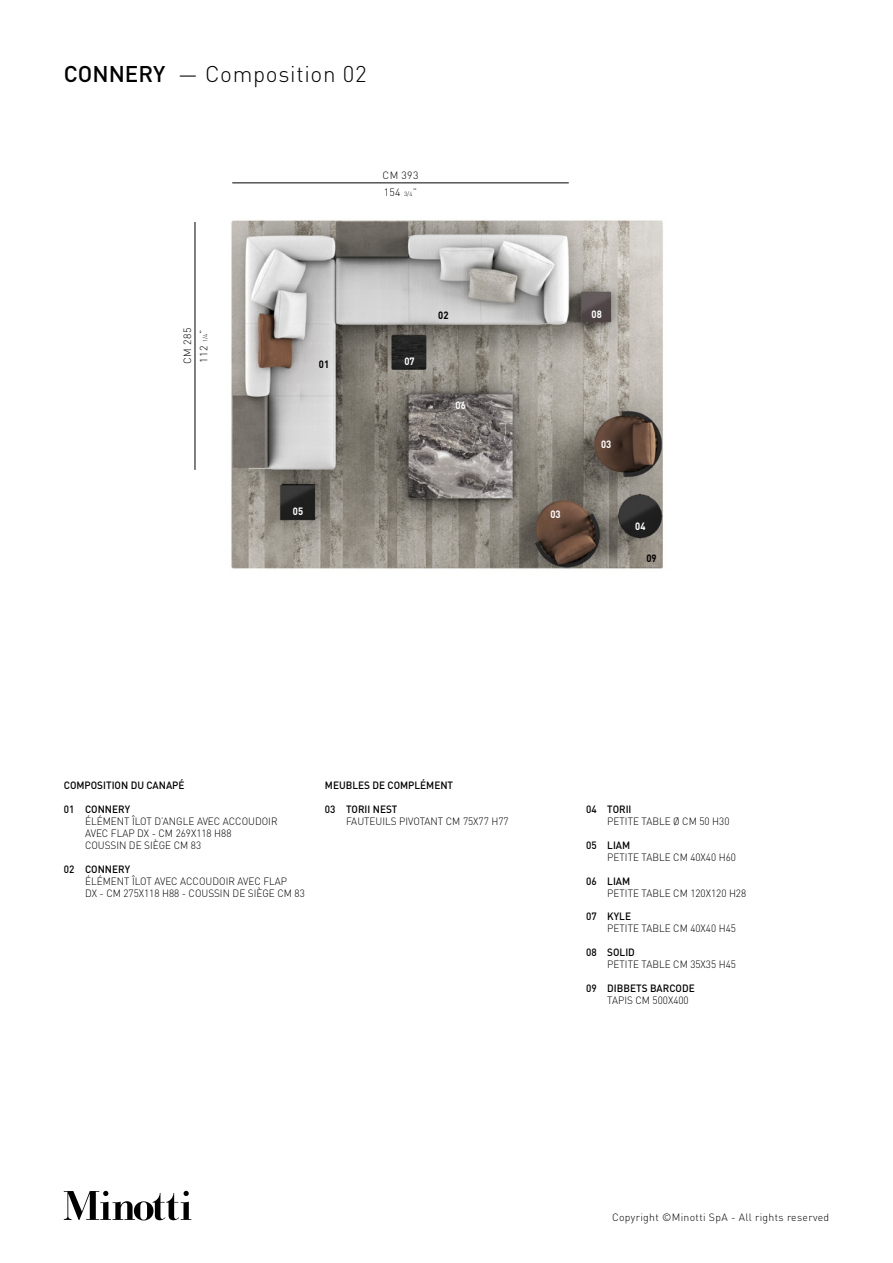
<style>
.page{position:relative;width:893px;height:1263px;background:#fff}
.page>*{position:absolute;margin:0;border:0;box-sizing:border-box;transform-origin:0 0}
.t1{font:300 22.5px "DIN";letter-spacing:.03em;color:#000}
.t2{font:300 10.5px/12px "DIN";color:#000;scale:.95 1}
.t3{font:500 10.5px "DIN";color:#000;scale:.95 1}
.t4{font:300 10.5px "DIN";letter-spacing:.03em;color:#000}
.t5{font:300 10.5px/16.5px "DIN";color:#000}
.t6{font:700 10.5px "DIN";color:#fff;scale:.9 1}
.t7{font:700 10.5px "DIN";color:#000;scale:.9 1}
.s1{font-weight:500}
.s2{font-size:6px}
</style>
<div class="page">
<svg style="left:64px;top:1191px;width:127px;height:29px"></svg>
<hr style="left:195px;top:222px;width:1px;height:248px;background:#000">
<hr style="left:232px;top:183px;width:337px;height:1px;background:#000">
<img style="left:231px;top:220px;width:432px;height:349px">
<h1 class="t1" style="left:64px;top:60px;width:304px"><span class="s1">CONNERY</span> — Composition 02</h1>
<p class="t5" style="left:383px;top:167px;width:37px">CM 393<br>154 <span class="s2">3/4</span>”</p>
<p class="t5" style="left:179px;top:364px;width:37px;rotate:-90deg">CM 285<br>112 <span class="s2">1/4</span>”</p>
<p class="t7" style="left:319px;top:357px;width:13px">01</p>
<p class="t6" style="left:293px;top:504px;width:13px">05</p>
<p class="t6" style="left:404px;top:354px;width:13px">07</p>
<p class="t7" style="left:438px;top:308px;width:13px">02</p>
<p class="t6" style="left:456px;top:399px;width:13px">06</p>
<p class="t6" style="left:591px;top:307px;width:13px">08</p>
<p class="t6" style="left:550px;top:507px;width:13px">03</p>
<p class="t6" style="left:601px;top:437px;width:13px">03</p>
<p class="t6" style="left:635px;top:520px;width:13px">04</p>
<p class="t7" style="left:646px;top:551px;width:13px">09</p>
<p class="t3" style="left:64px;top:778px;width:129px">COMPOSITION DU CANAPÉ</p>
<p class="t3" style="left:64px;top:802px;width:71px">01 CONNERY</p>
<p class="t2" style="left:85px;top:815px;width:204px">ÉLÉMENT ÎLOT D’ANGLE AVEC ACCOUDOIR<br>AVEC FLAP DX - CM 269X118 H88<br>COUSSIN DE SIÈGE CM 83</p>
<p class="t3" style="left:64px;top:862px;width:71px">02 CONNERY</p>
<p class="t2" style="left:85px;top:875px;width:233px">ÉLÉMENT ÎLOT AVEC ACCOUDOIR AVEC FLAP<br>DX - CM 275X118 H88 - COUSSIN DE SIÈGE CM 83</p>
<p class="t3" style="left:325px;top:778px;width:137px">MEUBLES DE COMPLÉMENT</p>
<p class="t3" style="left:325px;top:802px;width:78px">03 TORII NEST</p>
<p class="t2" style="left:346px;top:815px;width:172px">FAUTEUILS PIVOTANT CM 75X77 H77</p>
<p class="t3" style="left:586px;top:802px;width:49px">04 TORII</p>
<p class="t2" style="left:607px;top:815px;width:130px">PETITE TABLE Ø CM 50 H30</p>
<p class="t3" style="left:586px;top:838px;width:48px">05 LIAM</p>
<p class="t2" style="left:607px;top:851px;width:137px">PETITE TABLE CM 40X40 H60</p>
<p class="t3" style="left:586px;top:874px;width:48px">06 LIAM</p>
<p class="t2" style="left:607px;top:887px;width:148px">PETITE TABLE CM 120X120 H28</p>
<p class="t3" style="left:586px;top:909px;width:49px">07 KYLE</p>
<p class="t2" style="left:607px;top:922px;width:137px">PETITE TABLE CM 40X40 H45</p>
<p class="t3" style="left:586px;top:945px;width:53px">08 SOLID</p>
<p class="t2" style="left:607px;top:958px;width:137px">PETITE TABLE CM 35X35 H45</p>
<p class="t3" style="left:586px;top:981px;width:116px">09 DIBBETS BARCODE</p>
<p class="t2" style="left:607px;top:994px;width:87px">TAPIS CM 500X400</p>
<p class="t4" style="left:612px;top:1210px;width:219px">Copyright ©Minotti SpA - All rights reserved</p>
</div>
